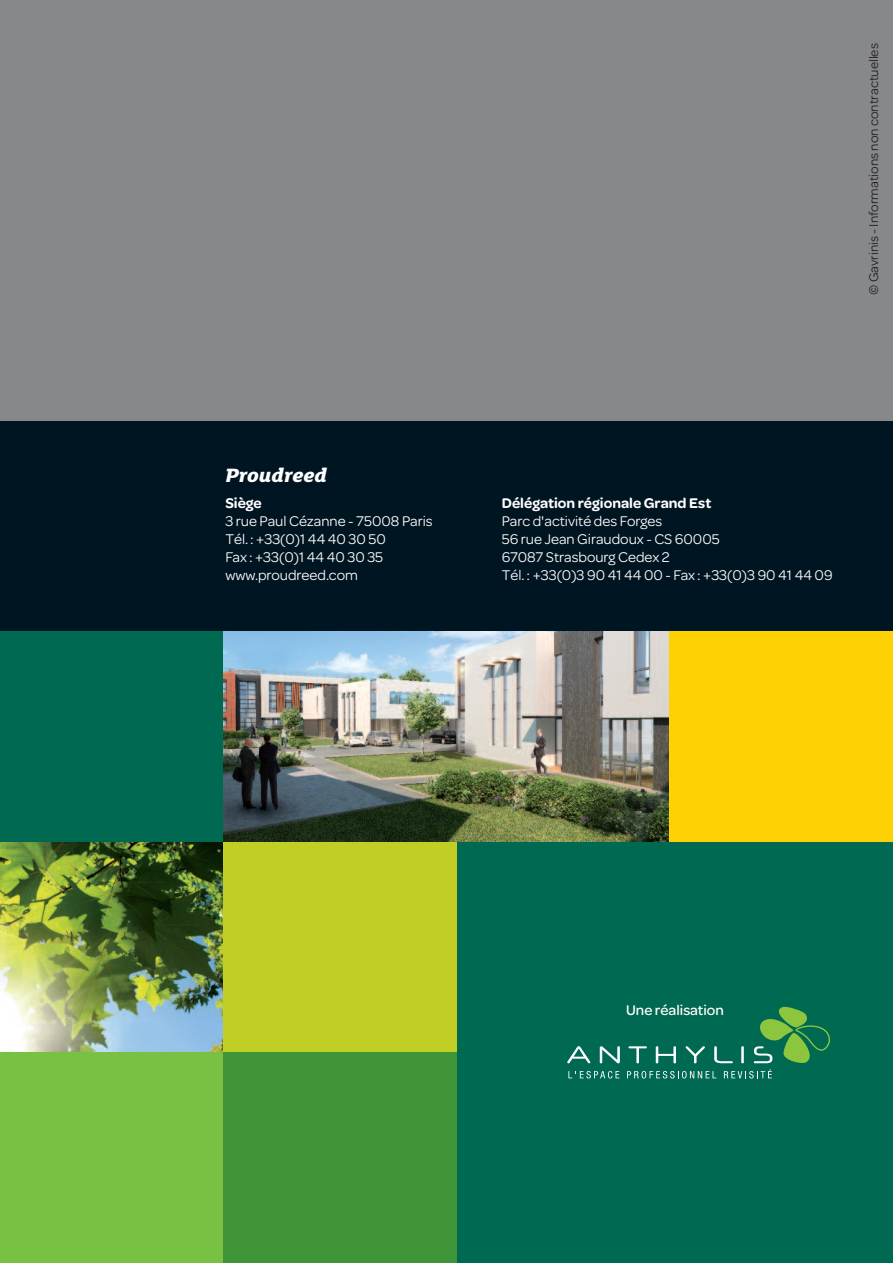
<style>
.page{position:relative;width:893px;height:1263px;background:#fff}
.page>*{position:absolute;margin:0;border:0;box-sizing:border-box;transform-origin:0 0}
.t1{font:italic 800 21px "FS Lola";color:#fff}
.t2{font:15px "Omnes";color:#fff}
.t3{font:600 15px "Omnes";color:#fff}
.t4{font:500 15px "Omnes";color:#fff}
.t5{font:13.5px "Omnes";color:#231f20}
</style>
<div class="page">
<div style="left:0;top:0;width:893px;height:421px;background:#86888c"></div>
<div style="left:0;top:421px;width:893px;height:210px;background:#001522"></div>
<div style="left:0;top:631px;width:223px;height:211px;background:#006951"></div>
<img style="left:223px;top:631px;width:447px;height:211px">
<div style="left:457px;top:842px;width:436px;height:421px;background:#006951"></div>
<svg style="left:567px;top:1046px;width:23px;height:17px"></svg>
<svg style="left:600px;top:1046px;width:20px;height:17px"></svg>
<svg style="left:568px;top:1071px;width:51px;height:7px"></svg>
<svg style="left:627px;top:1007px;width:203px;height:71px"></svg>
<div style="left:670px;top:631px;width:223px;height:211px;background:#fed105"></div>
<img style="left:0;top:842px;width:223px;height:210px">
<div style="left:223px;top:842px;width:234px;height:210px;background:#c1ce23"></div>
<div style="left:0;top:1052px;width:223px;height:211px;background:#79c142"></div>
<div style="left:223px;top:1052px;width:234px;height:211px;background:#3f9537"></div>
<p class="t5" style="left:866px;top:295px;width:253px;rotate:-90deg">© Gavrinis - Informations non contractuelles</p>
<h1 class="t1" style="left:225px;top:469px;width:103px">Proudreed</h1>
<p class="t3" style="left:225px;top:494px;width:38px">Siège</p>
<p class="t3" style="left:502px;top:494px;width:211px">Délégation régionale Grand Est</p>
<p class="t2" style="left:225px;top:512px;width:209px">3 rue Paul Cézanne - 75008 Paris</p>
<p class="t2" style="left:502px;top:512px;width:162px">Parc d'activité des Forges</p>
<p class="t2" style="left:225px;top:530px;width:162px">Tél. : +33(0)1 44 40 30 50</p>
<p class="t2" style="left:502px;top:530px;width:219px">56 rue Jean Giraudoux - CS 60005</p>
<p class="t2" style="left:225px;top:548px;width:159px">Fax : +33(0)1 44 40 30 35</p>
<p class="t2" style="left:502px;top:548px;width:169px">67087 Strasbourg Cedex 2</p>
<p class="t2" style="left:225px;top:566px;width:134px">www.proudreed.com</p>
<p class="t2" style="left:502px;top:566px;width:332px">Tél. : +33(0)3 90 41 44 00 - Fax : +33(0)3 90 41 44 09</p>
<p class="t4" style="left:626px;top:1001px;width:99px">Une réalisation</p>
</div>
